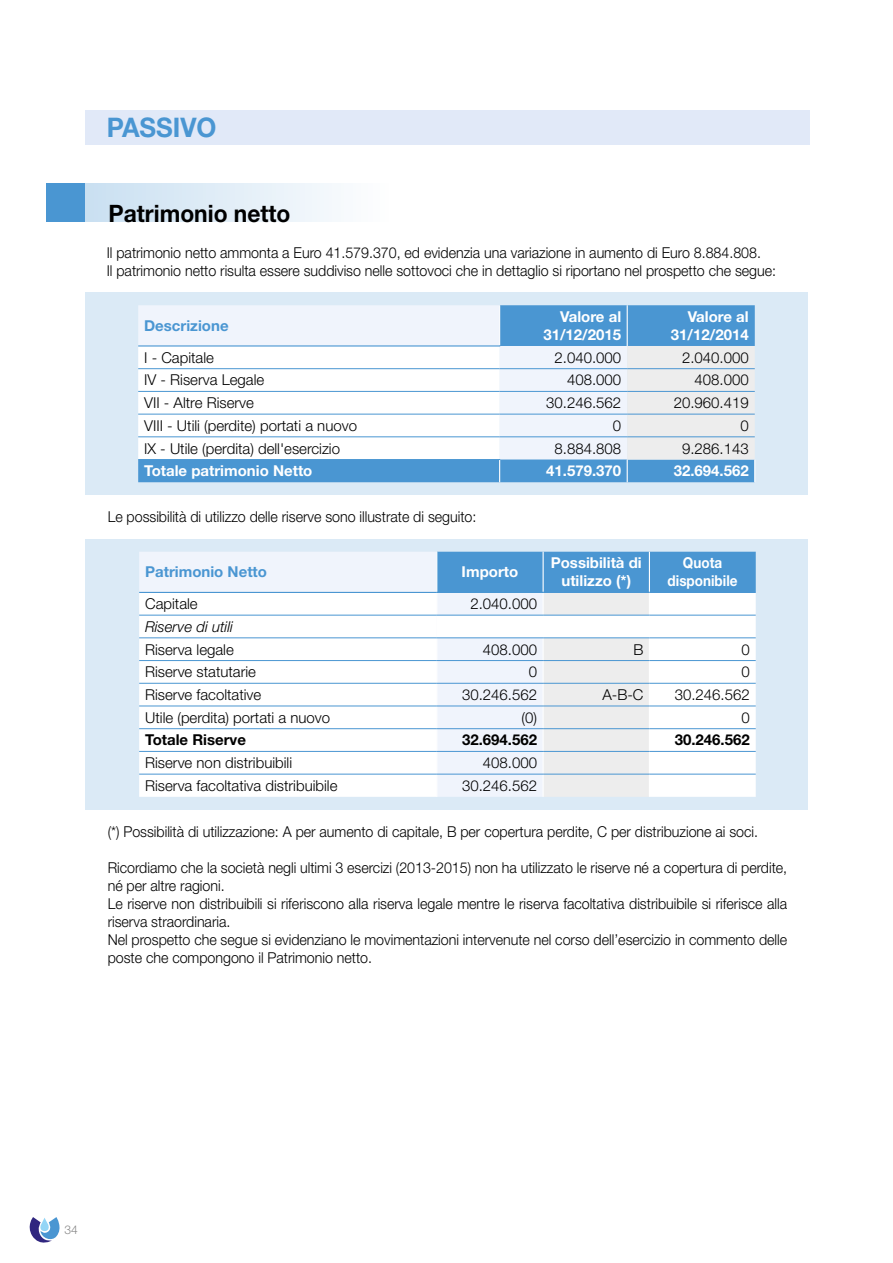
<style>
.page{position:relative;width:893px;height:1263px;background:#fff}
.page>*{position:absolute;margin:0;border:0;box-sizing:border-box;transform-origin:0 0}
.t1{font:700 27px "Helvetica Neue LT Std";color:#4a96d2;scale:.95 1}
.t2{font:700 24px "Helvetica Neue LT Std";color:#000;scale:.95 1}
.t3{font:300 15px/18px "Helvetica Neue LT Std";color:#000;scale:.95 1}
.t4{font:300 15px "Helvetica Neue LT Std";color:#000}
.t5{font:700 15px/18px "Helvetica Neue LT Std";color:#fff;text-align:right}
.t6{font:700 15px "Helvetica Neue LT Std";color:#000}
.t7{font:700 15px "Helvetica Neue LT Std";color:#4a96d2}
.t8{font:700 15px/18px "Helvetica Neue LT Std";color:#fff;text-align:center;scale:.9 1}
.t9{font:italic 300 15px "Helvetica Neue LT Std";color:#000}
.t10{font:300 12px "Helvetica Neue LT Std";color:#878787}
</style>
<div class="page">
<div style="left:85px;top:111px;width:724px;height:34px;background:#e1e9f8"></div>
<div style="left:85px;top:292px;width:723px;height:203px;background:#dbeaf6"></div>
<svg style="left:138px;top:305px;width:617px;height:177px;background:#bbd6ee"></svg>
<hr style="left:499px;top:305px;width:1px;height:40px;background:#fff">
<hr style="left:627px;top:305px;width:1px;height:41px;background:#fff">
<svg style="left:138px;top:347px;width:362px;height:135px;background:#dfecf7"></svg>
<svg style="left:627px;top:346px;width:128px;height:136px;background:#d0dee8"></svg>
<hr style="left:138px;top:345px;width:362px;height:2px;background:#4a96d2">
<hr style="left:138px;top:368px;width:362px;height:1px;background:#4a96d2">
<hr style="left:500px;top:368px;width:127px;height:1px;background:#4a96d2">
<hr style="left:627px;top:368px;width:128px;height:1px;background:#4a96d2">
<hr style="left:138px;top:391px;width:362px;height:1px;background:#4a96d2">
<hr style="left:500px;top:391px;width:127px;height:1px;background:#4a96d2">
<hr style="left:627px;top:391px;width:128px;height:1px;background:#4a96d2">
<hr style="left:138px;top:414px;width:362px;height:1px;background:#4a96d2">
<hr style="left:500px;top:414px;width:127px;height:1px;background:#4a96d2">
<hr style="left:627px;top:414px;width:128px;height:1px;background:#4a96d2">
<hr style="left:138px;top:436px;width:362px;height:1px;background:#4a96d2">
<hr style="left:500px;top:436px;width:127px;height:1px;background:#4a96d2">
<hr style="left:627px;top:436px;width:128px;height:1px;background:#4a96d2">
<hr style="left:138px;top:459px;width:362px;height:1px;background:#4a96d2">
<div style="left:85px;top:539px;width:723px;height:270px;background:#dbeaf6"></div>
<div style="left:139px;top:552px;width:297px;height:39px;background:#f0f4fc"></div>
<div style="left:139px;top:593px;width:297px;height:204px;background:#fff"></div>
<svg style="left:436px;top:552px;width:320px;height:245px;background:#d6e5f1"></svg>
<hr style="left:139px;top:592px;width:298px;height:1px;background:#4a96d2">
<hr style="left:437px;top:592px;width:106px;height:1px;background:#4a96d2">
<hr style="left:543px;top:592px;width:106px;height:1px;background:#4a96d2">
<hr style="left:649px;top:592px;width:107px;height:1px;background:#4a96d2">
<hr style="left:139px;top:615px;width:298px;height:1px;background:#4a96d2">
<hr style="left:437px;top:615px;width:106px;height:1px;background:#4a96d2">
<hr style="left:543px;top:615px;width:106px;height:1px;background:#4a96d2">
<hr style="left:649px;top:615px;width:107px;height:1px;background:#4a96d2">
<hr style="left:139px;top:637px;width:298px;height:1px;background:#4a96d2">
<hr style="left:437px;top:637px;width:106px;height:1px;background:#4a96d2">
<hr style="left:543px;top:637px;width:106px;height:1px;background:#4a96d2">
<hr style="left:649px;top:637px;width:107px;height:1px;background:#4a96d2">
<hr style="left:139px;top:660px;width:298px;height:1px;background:#4a96d2">
<hr style="left:437px;top:660px;width:106px;height:1px;background:#4a96d2">
<hr style="left:543px;top:660px;width:106px;height:1px;background:#4a96d2">
<hr style="left:649px;top:660px;width:107px;height:1px;background:#4a96d2">
<hr style="left:139px;top:683px;width:298px;height:1px;background:#4a96d2">
<hr style="left:437px;top:683px;width:106px;height:1px;background:#4a96d2">
<hr style="left:543px;top:683px;width:106px;height:1px;background:#4a96d2">
<hr style="left:649px;top:683px;width:107px;height:1px;background:#4a96d2">
<hr style="left:139px;top:706px;width:298px;height:1px;background:#4a96d2">
<hr style="left:437px;top:706px;width:106px;height:1px;background:#4a96d2">
<hr style="left:543px;top:706px;width:106px;height:1px;background:#4a96d2">
<hr style="left:649px;top:706px;width:107px;height:1px;background:#4a96d2">
<hr style="left:139px;top:728px;width:298px;height:1px;background:#4a96d2">
<hr style="left:437px;top:728px;width:106px;height:1px;background:#4a96d2">
<hr style="left:543px;top:728px;width:106px;height:1px;background:#4a96d2">
<hr style="left:649px;top:728px;width:107px;height:1px;background:#4a96d2">
<hr style="left:139px;top:751px;width:298px;height:1px;background:#4a96d2">
<hr style="left:437px;top:751px;width:106px;height:1px;background:#4a96d2">
<hr style="left:543px;top:751px;width:106px;height:1px;background:#4a96d2">
<hr style="left:649px;top:751px;width:107px;height:1px;background:#4a96d2">
<hr style="left:139px;top:774px;width:298px;height:1px;background:#4a96d2">
<hr style="left:437px;top:774px;width:106px;height:1px;background:#4a96d2">
<hr style="left:543px;top:774px;width:106px;height:1px;background:#4a96d2">
<hr style="left:649px;top:774px;width:107px;height:1px;background:#4a96d2">
<div style="left:85px;top:183px;width:306px;height:39px;background:linear-gradient(to right,#c9dff1,#fefefe)"></div>
<div style="left:46px;top:183px;width:39px;height:39px;background:#4a96d2"></div>
<svg style="left:29px;top:1217px;width:31px;height:26px"></svg>
<h1 class="t1" style="left:107px;top:110px;width:117px">PASSIVO</h1>
<h2 class="t2" style="left:109px;top:198px;width:193px">Patrimonio netto</h2>
<p class="t3" style="left:107px;top:243px;width:706px">Il patrimonio netto ammonta a Euro 41.579.370, ed evidenzia una variazione in aumento di Euro 8.884.808.<br>Il patrimonio netto risulta essere suddiviso nelle sottovoci che in dettaglio si riportano nel prospetto che segue:</p>
<p class="t7" style="left:144px;top:316px;width:86px">Descrizione</p>
<p class="t5" style="left:543px;top:307px;width:79px">Valore al<br>31/12/2015</p>
<p class="t5" style="left:671px;top:307px;width:79px">Valore al<br>31/12/2014</p>
<p class="t4" style="left:144px;top:348px;width:71px">I - Capitale</p>
<p class="t4" style="left:554px;top:348px;width:68px">2.040.000</p>
<p class="t4" style="left:682px;top:348px;width:68px">2.040.000</p>
<p class="t4" style="left:144px;top:371px;width:122px">IV - Riserva Legale</p>
<p class="t4" style="left:567px;top:371px;width:56px">408.000</p>
<p class="t4" style="left:695px;top:371px;width:56px">408.000</p>
<p class="t4" style="left:144px;top:394px;width:111px">VII - Altre Riserve</p>
<p class="t4" style="left:546px;top:394px;width:77px">30.246.562</p>
<p class="t4" style="left:674px;top:394px;width:77px">20.960.419</p>
<p class="t4" style="left:144px;top:416px;width:214px">VIII - Utili (perdite) portati a nuovo</p>
<p class="t4" style="left:613px;top:416px;width:10px">0</p>
<p class="t4" style="left:740px;top:416px;width:10px">0</p>
<p class="t4" style="left:144px;top:439px;width:197px">IX - Utile (perdita) dell'esercizio</p>
<p class="t4" style="left:554px;top:439px;width:68px">8.884.808</p>
<p class="t4" style="left:682px;top:439px;width:68px">9.286.143</p>
<p class="t5" style="left:144px;top:462px;width:170px">Totale patrimonio Netto</p>
<p class="t5" style="left:546px;top:462px;width:77px">41.579.370</p>
<p class="t5" style="left:674px;top:462px;width:77px">32.694.562</p>
<p class="t3" style="left:108px;top:508px;width:390px">Le possibilità di utilizzo delle riserve sono illustrate di seguito:</p>
<p class="t7" style="left:145px;top:563px;width:123px">Patrimonio Netto</p>
<p class="t5" style="left:462px;top:563px;width:58px">Importo</p>
<p class="t5" style="left:551px;top:554px;width:93px;text-align:center">Possibilità di utilizzo (*)</p>
<p class="t8" style="left:668px;top:554px;width:79px">Quota disponibile</p>
<p class="t4" style="left:145px;top:595px;width:54px">Capitale</p>
<p class="t4" style="left:470px;top:595px;width:68px">2.040.000</p>
<p class="t9" style="left:145px;top:618px;width:89px">Riserve di utili</p>
<p class="t4" style="left:145px;top:640px;width:90px">Riserva legale</p>
<p class="t4" style="left:483px;top:640px;width:56px">408.000</p>
<p class="t4" style="left:633px;top:640px;width:12px">B</p>
<p class="t4" style="left:741px;top:640px;width:10px">0</p>
<p class="t4" style="left:145px;top:663px;width:112px">Riserve statutarie</p>
<p class="t4" style="left:529px;top:663px;width:10px">0</p>
<p class="t4" style="left:741px;top:663px;width:10px">0</p>
<p class="t4" style="left:145px;top:685px;width:118px">Riserve facoltative</p>
<p class="t4" style="left:462px;top:685px;width:77px">30.246.562</p>
<p class="t4" style="left:602px;top:685px;width:43px">A-B-C</p>
<p class="t4" style="left:675px;top:685px;width:77px">30.246.562</p>
<p class="t4" style="left:145px;top:708px;width:187px">Utile (perdita) portati a nuovo</p>
<p class="t4" style="left:522px;top:708px;width:17px">(0)</p>
<p class="t4" style="left:741px;top:708px;width:10px">0</p>
<p class="t6" style="left:145px;top:731px;width:102px">Totale Riserve</p>
<p class="t6" style="left:462px;top:731px;width:77px">32.694.562</p>
<p class="t6" style="left:675px;top:731px;width:77px">30.246.562</p>
<p class="t4" style="left:145px;top:754px;width:148px">Riserve non distribuibili</p>
<p class="t4" style="left:483px;top:754px;width:56px">408.000</p>
<p class="t4" style="left:145px;top:776px;width:194px">Riserva facoltativa distribuibile</p>
<p class="t4" style="left:462px;top:776px;width:77px">30.246.562</p>
<p class="t3" style="left:108px;top:822px;width:686px">(*) Possibilità di utilizzazione: A per aumento di capitale, B per copertura perdite, C per distribuzione ai soci.</p>
<p class="t3" style="left:108px;top:858px;width:717px">Ricordiamo che la società negli ultimi 3 esercizi (2013-2015) non ha utilizzato le riserve né a copertura di perdite, né per altre ragioni.<br>Le riserve non distribuibili si riferiscono alla riserva legale mentre le riserva facoltativa distribuibile si riferisce alla riserva straordinaria.<br>Nel prospetto che segue si evidenziano le movimentazioni intervenute nel corso dell’esercizio in commento delle poste che compongono il Patrimonio netto.</p>
<p class="t10" style="left:64px;top:1222px;width:15px">34</p>
</div>
